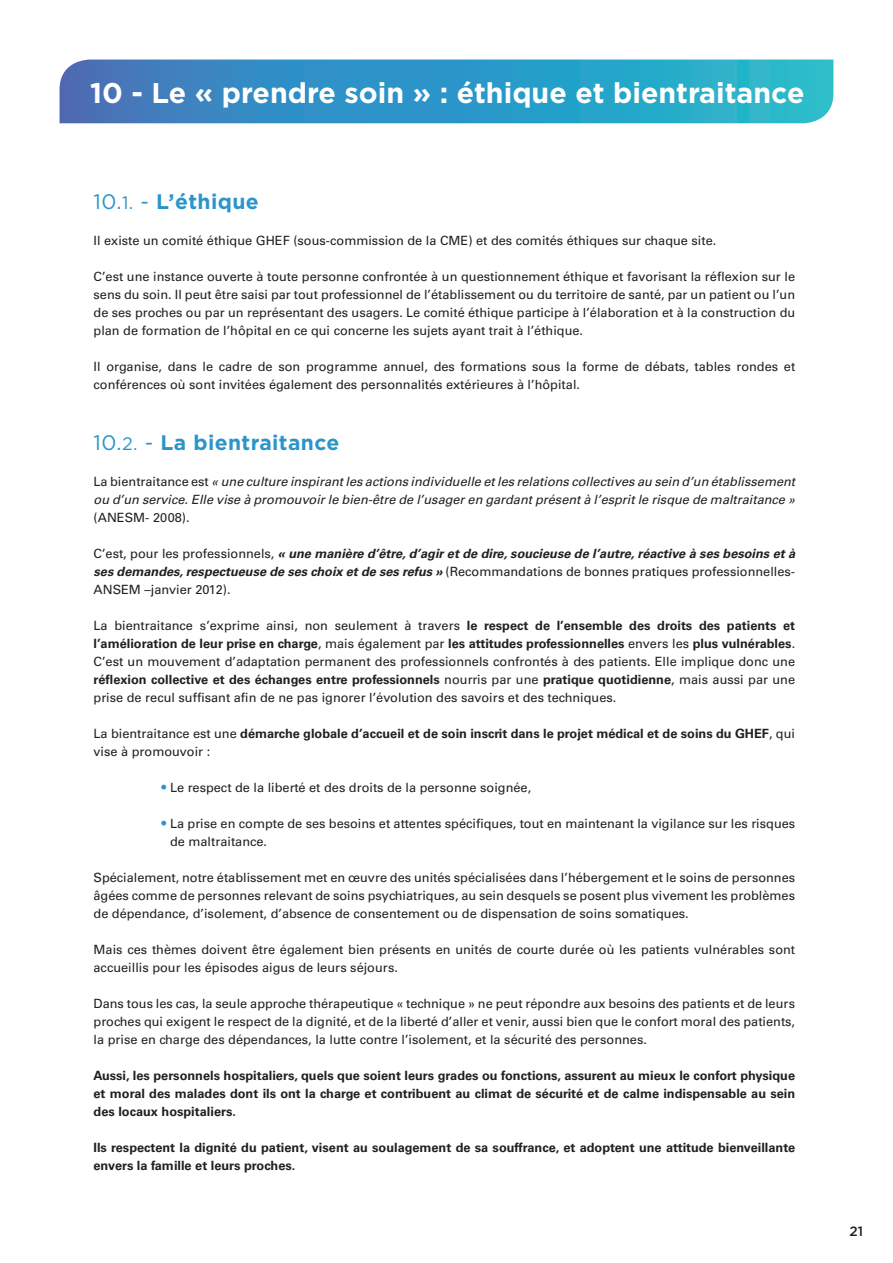
<style>
.page{position:relative;width:893px;height:1263px;background:#fff}
.page>*{position:absolute;margin:0;border:0;box-sizing:border-box;transform-origin:0 0}
.t1{font:700 28.5px "Gotham";color:#fff}
.t2{font:700 21px "Gotham";letter-spacing:.02em;color:#2b95c9}
.t3{font:500 13.5px "Gotham";color:#231f20}
.t4{font:12.75px/18px "Univers";color:#231f20;text-align:justify}
.t5{font:700 12.75px/18px "Univers";color:#231f20}
.t6{font:italic 700 12.75px/18px "Univers";color:#231f20;text-align:justify}
.t7{font:italic 12.75px/18px "Univers";color:#231f20}
.s1{font-weight:400}
.s2{font-weight:400;font-size:18px}
.s3{font-style:normal}
.s4{font-weight:400;font-style:normal}
.s5{font-weight:700}
.s6{font-size:13.5px;color:#2d95c9}
</style>
<div class="page">
<svg style="left:60px;top:60px;width:773px;height:63px;background:#3198c6"></svg>
<h1 class="t1" style="left:90px;top:77px;width:716px">10 - Le « prendre soin » : éthique et bientraitance</h1>
<h2 class="t2" style="left:94px;top:189px;width:167px"><span class="s1">10.</span><span class="s2">1.</span> <span class="s1">-</span> L’éthique</h2>
<p class="t4" style="left:94px;top:231px;width:624px">Il existe un comité éthique GHEF (sous-commission de la CME) et des comités éthiques sur chaque site.</p>
<p class="t4" style="left:94px;top:267px;width:703px">C’est une instance ouverte à toute personne confrontée à un questionnement éthique et favorisant la réflexion sur le sens du soin. Il peut être saisi par tout professionnel de l’établissement ou du territoire de santé, par un patient ou l’un de ses proches ou par un représentant des usagers. Le comité éthique participe à l’élaboration et à la construction du plan de formation de l’hôpital en ce qui concerne les sujets ayant trait à l’éthique.</p>
<p class="t4" style="left:94px;top:357px;width:703px">Il organise, dans le cadre de son programme annuel, des formations sous la forme de débats, tables rondes et conférences où sont invitées également des personnalités extérieures à l’hôpital.</p>
<h2 class="t2" style="left:94px;top:431px;width:247px"><span class="s1">10.</span><span class="s2">2.</span> <span class="s1">-</span> La bientraitance</h2>
<p class="t7" style="left:94px;top:473px;width:703px"><span class="s3">La bientraitance est</span> « une culture inspirant les actions individuelle et les relations collectives au sein d’un établissement ou d’un service. Elle vise à promouvoir le bien-être de l’usager en gardant présent à l’esprit le risque de maltraitance »</p>
<p class="t4" style="left:94px;top:509px;width:98px">(ANESM- 2008).</p>
<p class="t6" style="left:94px;top:545px;width:703px"><span class="s4">C’est, pour les professionnels,</span> « une manière d’être, d’agir et de dire, soucieuse de l’autre, réactive à ses besoins et à ses demandes, respectueuse de ses choix et de ses refus » <span class="s4">(Recommandations de bonnes pratiques professionnelles-ANSEM –janvier 2012).</span></p>
<p class="t4" style="left:94px;top:617px;width:703px">La bientraitance s’exprime ainsi, non seulement à travers <span class="s5">le respect de l’ensemble des droits des patients et l’amélioration de leur prise en charge</span>, mais également par <span class="s5">les attitudes professionnelles</span> envers les <span class="s5">plus vulnérables</span>.<br>C’est un mouvement d’adaptation permanent des professionnels confrontés à des patients. Elle implique donc une <span class="s5">réflexion collective et des échanges entre professionnels</span> nourris par une <span class="s5">pratique quotidienne</span>, mais aussi par une prise de recul suffisant afin de ne pas ignorer l’évolution des savoirs et des techniques.</p>
<p class="t5" style="left:94px;top:725px;width:703px"><span class="s1">La bientraitance est une</span> démarche globale d’accueil et de soin inscrit dans le projet médical et de soins du GHEF<span class="s1">, qui vise à promouvoir :</span></p>
<p class="t4" style="left:162px;top:779px;width:371px"><span class="s6">•</span> Le respect de la liberté et des droits de la personne soignée,</p>
<p class="t4" style="left:170px;top:815px;width:627px;text-indent:-8px"><span class="s6">•</span> La prise en compte de ses besoins et attentes spécifiques, tout en maintenant la vigilance sur les risques de maltraitance.</p>
<p class="t4" style="left:94px;top:869px;width:703px">Spécialement, notre établissement met en œuvre des unités spécialisées dans l’hébergement et le soins de personnes âgées comme de personnes relevant de soins psychiatriques, au sein desquels se posent plus vivement les problèmes de dépendance, d’isolement, d’absence de consentement ou de dispensation de soins somatiques.</p>
<p class="t4" style="left:94px;top:941px;width:703px">Mais ces thèmes doivent être également bien présents en unités de courte durée où les patients vulnérables sont accueillis pour les épisodes aigus de leurs séjours.</p>
<p class="t4" style="left:94px;top:995px;width:703px">Dans tous les cas, la seule approche thérapeutique « technique » ne peut répondre aux besoins des patients et de leurs proches qui exigent le respect de la dignité, et de la liberté d’aller et venir, aussi bien que le confort moral des patients, la prise en charge des dépendances, la lutte contre l’isolement, et la sécurité des personnes.</p>
<p class="t5" style="left:94px;top:1067px;width:703px;text-align:justify">Aussi, les personnels hospitaliers, quels que soient leurs grades ou fonctions, assurent au mieux le confort physique et moral des malades dont ils ont la charge et contribuent au climat de sécurité et de calme indispensable au sein des locaux hospitaliers.</p>
<p class="t5" style="left:94px;top:1139px;width:703px">Ils respectent la dignité du patient, visent au soulagement de sa souffrance, et adoptent une attitude bienveillante envers la famille et leurs proches.</p>
<p class="t3" style="left:850px;top:1223px;width:15px">21</p>
</div>
